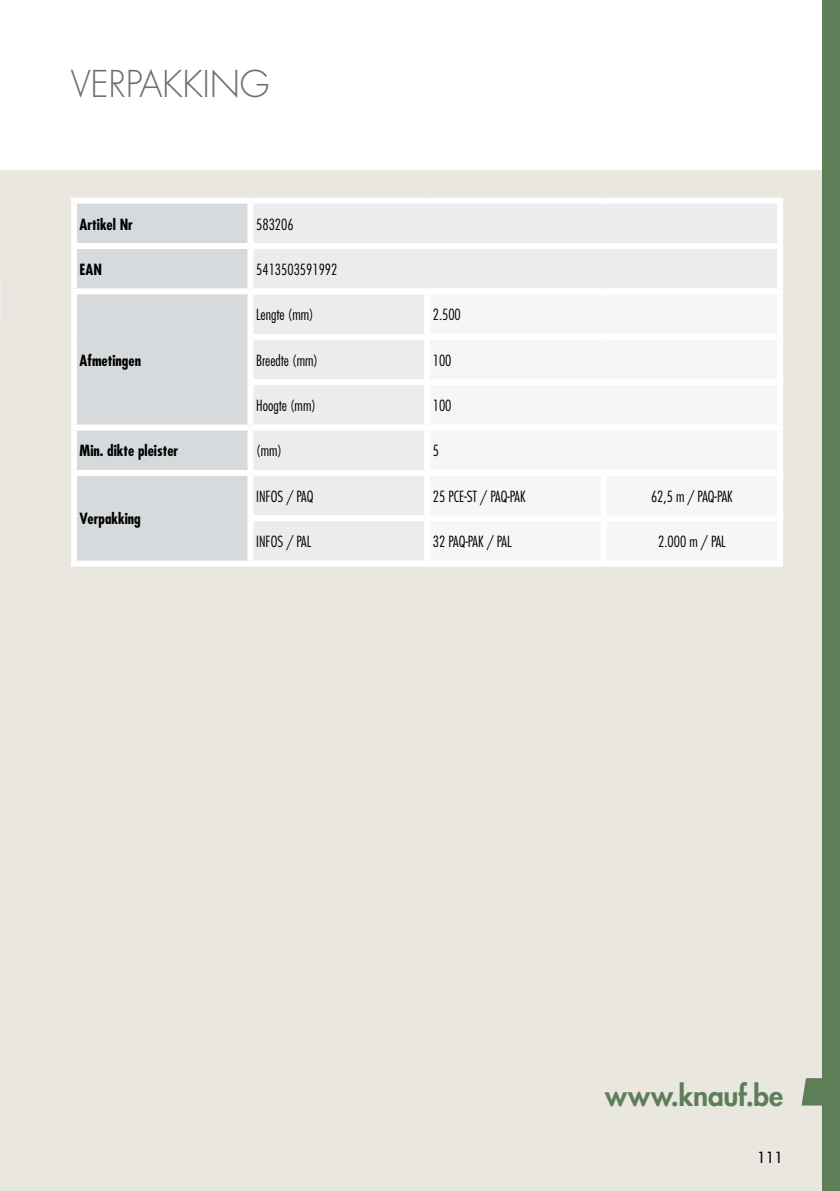
<style>
.page{position:relative;width:840px;height:1191px;background:#fff}
.page>*{position:absolute;margin:0;border:0;box-sizing:border-box;transform-origin:0 0}
.t1{font:300 36px "Futura Std";letter-spacing:-.01em;color:#706f6f}
.t2{font:800 28px "Futura Std";letter-spacing:-.005em;color:#5d7e57}
.t3{font:300 condensed 15px "Futura Std";color:#000}
.t4{font:700 condensed 15px "Futura Std";color:#000}
.t5{font:500 15px "Futura Std";color:#000}
</style>
<div class="page">
<div style="left:0;top:170px;width:839px;height:1021px;background:#eae7e0"></div>
<div style="left:822px;top:0;width:17px;height:1191px;background:#5d7e57"></div>
<div style="left:77px;top:204px;width:170px;height:356px;background:#d7dadc"></div>
<div style="left:253px;top:204px;width:523px;height:356px;background:#ebeced"></div>
<div style="left:430px;top:294px;width:346px;height:266px;background:#f5f6f6"></div>
<div style="left:71px;top:198px;width:179px;height:6px;background:#fff"></div>
<div style="left:71px;top:204px;width:6px;height:39px;background:#fff"></div>
<div style="left:250px;top:198px;width:177px;height:6px;background:#fff"></div>
<div style="left:247px;top:204px;width:6px;height:39px;background:#fff"></div>
<div style="left:427px;top:198px;width:176px;height:6px;background:#fff"></div>
<div style="left:603px;top:198px;width:179px;height:6px;background:#fff"></div>
<div style="left:776px;top:204px;width:6px;height:39px;background:#fff"></div>
<div style="left:71px;top:243px;width:179px;height:6px;background:#fff"></div>
<div style="left:71px;top:249px;width:6px;height:39px;background:#fff"></div>
<div style="left:250px;top:243px;width:177px;height:6px;background:#fff"></div>
<div style="left:247px;top:249px;width:6px;height:39px;background:#fff"></div>
<div style="left:427px;top:243px;width:176px;height:6px;background:#fff"></div>
<div style="left:603px;top:243px;width:179px;height:6px;background:#fff"></div>
<div style="left:776px;top:249px;width:6px;height:39px;background:#fff"></div>
<div style="left:71px;top:294px;width:6px;height:43px;background:#fff"></div>
<div style="left:247px;top:294px;width:6px;height:40px;background:#fff"></div>
<div style="left:424px;top:294px;width:6px;height:40px;background:#fff"></div>
<div style="left:776px;top:294px;width:6px;height:40px;background:#fff"></div>
<div style="left:71px;top:337px;width:6px;height:45px;background:#fff"></div>
<div style="left:247px;top:340px;width:6px;height:39px;background:#fff"></div>
<div style="left:424px;top:340px;width:6px;height:39px;background:#fff"></div>
<div style="left:776px;top:340px;width:6px;height:39px;background:#fff"></div>
<div style="left:71px;top:382px;width:6px;height:42px;background:#fff"></div>
<div style="left:247px;top:385px;width:6px;height:39px;background:#fff"></div>
<div style="left:424px;top:385px;width:6px;height:39px;background:#fff"></div>
<div style="left:776px;top:385px;width:6px;height:39px;background:#fff"></div>
<div style="left:71px;top:430px;width:6px;height:40px;background:#fff"></div>
<div style="left:247px;top:430px;width:6px;height:40px;background:#fff"></div>
<div style="left:424px;top:430px;width:6px;height:40px;background:#fff"></div>
<div style="left:776px;top:430px;width:6px;height:40px;background:#fff"></div>
<div style="left:71px;top:476px;width:6px;height:42px;background:#fff"></div>
<div style="left:247px;top:476px;width:6px;height:39px;background:#fff"></div>
<div style="left:424px;top:476px;width:6px;height:39px;background:#fff"></div>
<div style="left:600px;top:476px;width:6px;height:39px;background:#fff"></div>
<div style="left:776px;top:476px;width:6px;height:39px;background:#fff"></div>
<div style="left:71px;top:518px;width:6px;height:42px;background:#fff"></div>
<div style="left:247px;top:521px;width:6px;height:39px;background:#fff"></div>
<div style="left:424px;top:521px;width:6px;height:39px;background:#fff"></div>
<div style="left:600px;top:521px;width:6px;height:39px;background:#fff"></div>
<div style="left:776px;top:521px;width:6px;height:39px;background:#fff"></div>
<div style="left:71px;top:288px;width:179px;height:6px;background:#fff"></div>
<div style="left:250px;top:288px;width:177px;height:6px;background:#fff"></div>
<div style="left:427px;top:288px;width:176px;height:6px;background:#fff"></div>
<div style="left:603px;top:288px;width:179px;height:6px;background:#fff"></div>
<div style="left:247px;top:334px;width:180px;height:6px;background:#fff"></div>
<div style="left:427px;top:334px;width:176px;height:6px;background:#fff"></div>
<div style="left:603px;top:334px;width:179px;height:6px;background:#fff"></div>
<div style="left:247px;top:379px;width:180px;height:6px;background:#fff"></div>
<div style="left:427px;top:379px;width:176px;height:6px;background:#fff"></div>
<div style="left:603px;top:379px;width:179px;height:6px;background:#fff"></div>
<div style="left:71px;top:424px;width:179px;height:6px;background:#fff"></div>
<div style="left:250px;top:424px;width:177px;height:6px;background:#fff"></div>
<div style="left:427px;top:424px;width:176px;height:6px;background:#fff"></div>
<div style="left:603px;top:424px;width:179px;height:6px;background:#fff"></div>
<div style="left:71px;top:470px;width:179px;height:6px;background:#fff"></div>
<div style="left:250px;top:470px;width:177px;height:6px;background:#fff"></div>
<div style="left:427px;top:470px;width:176px;height:6px;background:#fff"></div>
<div style="left:603px;top:470px;width:179px;height:6px;background:#fff"></div>
<div style="left:247px;top:515px;width:180px;height:6px;background:#fff"></div>
<div style="left:427px;top:515px;width:176px;height:6px;background:#fff"></div>
<div style="left:603px;top:515px;width:179px;height:6px;background:#fff"></div>
<div style="left:71px;top:560px;width:179px;height:6px;background:#fff"></div>
<div style="left:250px;top:560px;width:177px;height:6px;background:#fff"></div>
<div style="left:427px;top:560px;width:176px;height:6px;background:#fff"></div>
<div style="left:603px;top:560px;width:179px;height:6px;background:#fff"></div>
<svg style="left:801px;top:1078px;width:21px;height:27px"></svg>
<h1 class="t1" style="left:71px;top:62px;width:200px">VERPAKKING</h1>
<p class="t4" style="left:80px;top:215px;width:55px">Artikel Nr</p>
<p class="t3" style="left:256px;top:215px;width:39px">583206</p>
<p class="t4" style="left:80px;top:260px;width:24px">EAN</p>
<p class="t3" style="left:256px;top:260px;width:83px">5413503591992</p>
<p class="t4" style="left:80px;top:351px;width:63px">Afmetingen</p>
<p class="t3" style="left:256px;top:306px;width:59px">Lengte (mm)</p>
<p class="t3" style="left:432px;top:306px;width:30px">2.500</p>
<p class="t3" style="left:256px;top:351px;width:63px">Breedte (mm)</p>
<p class="t3" style="left:432px;top:351px;width:20px">100</p>
<p class="t3" style="left:256px;top:396px;width:61px">Hoogte (mm)</p>
<p class="t3" style="left:432px;top:396px;width:20px">100</p>
<p class="t4" style="left:80px;top:441px;width:100px">Min. dikte pleister</p>
<p class="t3" style="left:256px;top:442px;width:27px">(mm)</p>
<p class="t3" style="left:432px;top:442px;width:8px">5</p>
<p class="t4" style="left:80px;top:509px;width:63px">Verpakking</p>
<p class="t3" style="left:256px;top:487px;width:59px">INFOS / PAQ</p>
<p class="t3" style="left:432px;top:487px;width:94px">25 PCE-ST / PAQ-PAK</p>
<p class="t3" style="left:650px;top:487px;width:83px">62,5 m / PAQ-PAK</p>
<p class="t3" style="left:256px;top:533px;width:56px">INFOS / PAL</p>
<p class="t3" style="left:432px;top:533px;width:80px">32 PAQ-PAK / PAL</p>
<p class="t3" style="left:657px;top:533px;width:69px">2.000 m / PAL</p>
<h2 class="t2" style="left:604px;top:1077px;width:179px">www.knauf.be</h2>
<p class="t5" style="left:756px;top:1147px;width:28px">111</p>
</div>
